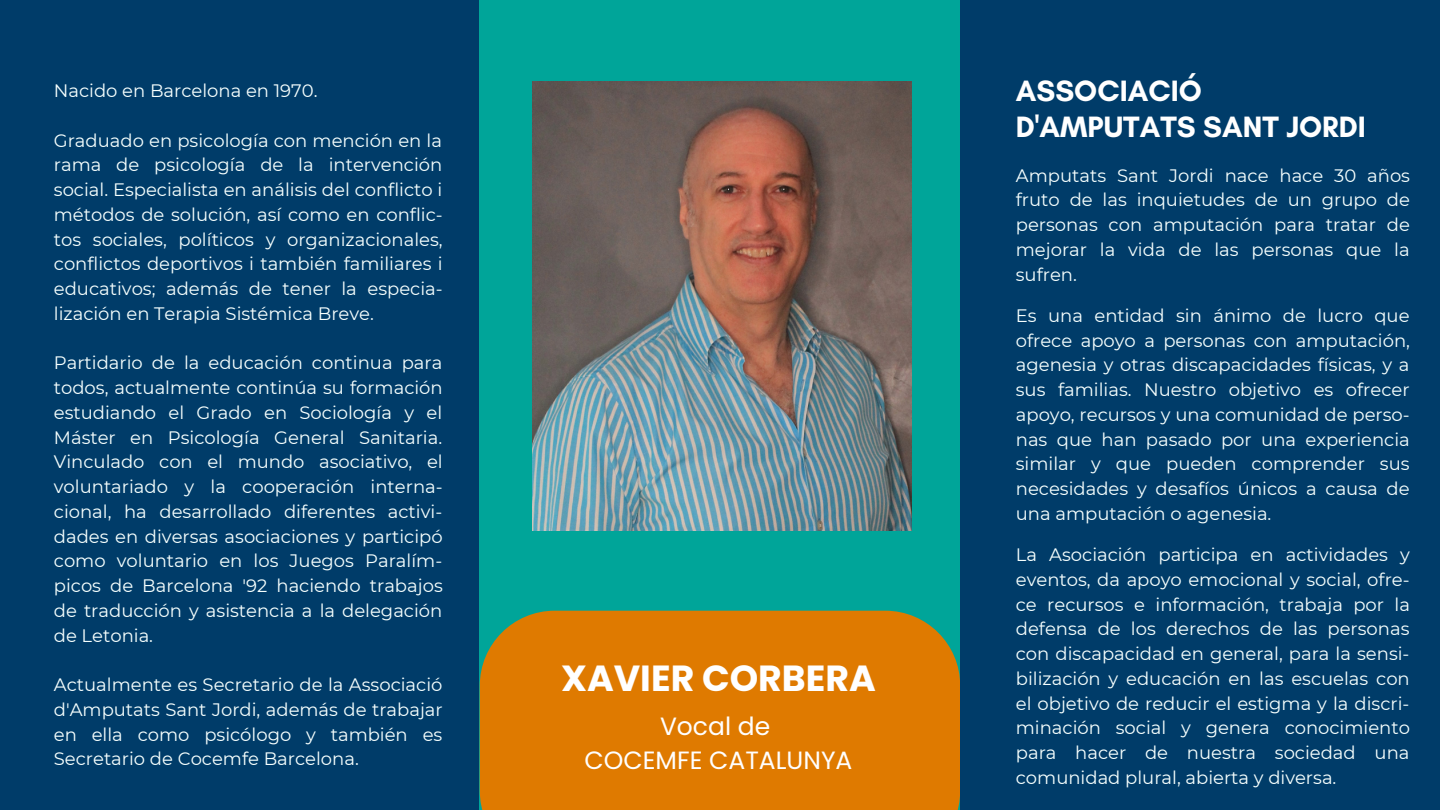
<style>
.page{position:relative;width:1440px;height:810px;background:#003c69}
.page>*{position:absolute;margin:0;border:0;box-sizing:border-box;transform-origin:0 0}
.t1{font:700 36.3px "Poppins";color:#fff}
.t2{font:700 30px/36px "Glacial Indifference";color:#fff}
.t3{font:25px "Poppins";color:#fff}
.t4{font:18px/24.8px "Montserrat";color:#f6fffe;text-align:justify}
</style>
<div class="page">
<div style="left:480px;top:0;width:480px;height:810px;background:#00a599"></div>
<img style="left:532px;top:81px;width:380px;height:449px">
<div style="left:480px;top:611px;width:480px;height:199px;background:#df7a00"></div>
<p class="t4" style="left:54px;top:78px;width:265px">Nacido en Barcelona en 1970.</p>
<p class="t4" style="left:54px;top:128px;width:390px">Graduado en psicología con mención en la rama de psicología de la intervención social. Especialista en análisis del conflicto i métodos de solución, así como en conflic&shy;tos sociales, políticos y organizacionales, conflictos deportivos i también familiares i educativos; además de tener la especia&shy;lización en Terapia Sistémica Breve.</p>
<p class="t4" style="left:54px;top:351px;width:390px">Partidario de la educación continua para todos, actualmente continúa su formación estudiando el Grado en Sociología y el Máster en Psicología General Sanitaria.<br>Vinculado con el mundo asociativo, el voluntariado y la cooperación interna&shy;cional, ha desarrollado diferentes activi&shy;dades en diversas asociaciones y participó como voluntario en los Juegos Paralím&shy;picos de Barcelona '92 haciendo trabajos de traducción y asistencia a la delegación de Letonia.</p>
<p class="t4" style="left:54px;top:672px;width:390px">Actualmente es Secretario de la Associació d'Amputats Sant Jordi, además de trabajar en ella como psicólogo y también es Secretario de Cocemfe Barcelona.</p>
<p class="t1" style="left:561px;top:653px;width:316px">XAVIER CORBERA</p>
<p class="t3" style="left:660px;top:708px;width:112px">Vocal de</p>
<p class="t3" style="left:585px;top:743px;width:269px">COCEMFE CATALUNYA</p>
<p class="t2" style="left:1016px;top:72px;width:352px">ASSOCIACIÓ<br>D'AMPUTATS SANT JORDI</p>
<p class="t4" style="left:1016px;top:163px;width:396px">Amputats Sant Jordi nace hace 30 años fruto de las inquietudes de un grupo de personas con amputación para tratar de mejorar la vida de las personas que la sufren.</p>
<p class="t4" style="left:1016px;top:303px;width:396px">Es una entidad sin ánimo de lucro que ofrece apoyo a personas con amputación, agenesia y otras discapacidades físicas, y a sus familias. Nuestro objetivo es ofrecer apoyo, recursos y una comunidad de perso&shy;nas que han pasado por una experiencia similar y que pueden comprender sus necesidades y desafíos únicos a causa de una amputación o agenesia.</p>
<p class="t4" style="left:1016px;top:542px;width:396px">La Asociación participa en actividades y eventos, da apoyo emocional y social, ofre&shy;ce recursos e información, trabaja por la defensa de los derechos de las personas con discapacidad en general, para la sensi&shy;bilización y educación en las escuelas con el objetivo de reducir el estigma y la discri&shy;minación social y genera conocimiento para hacer de nuestra sociedad una comunidad plural, abierta y diversa.</p>
</div>
